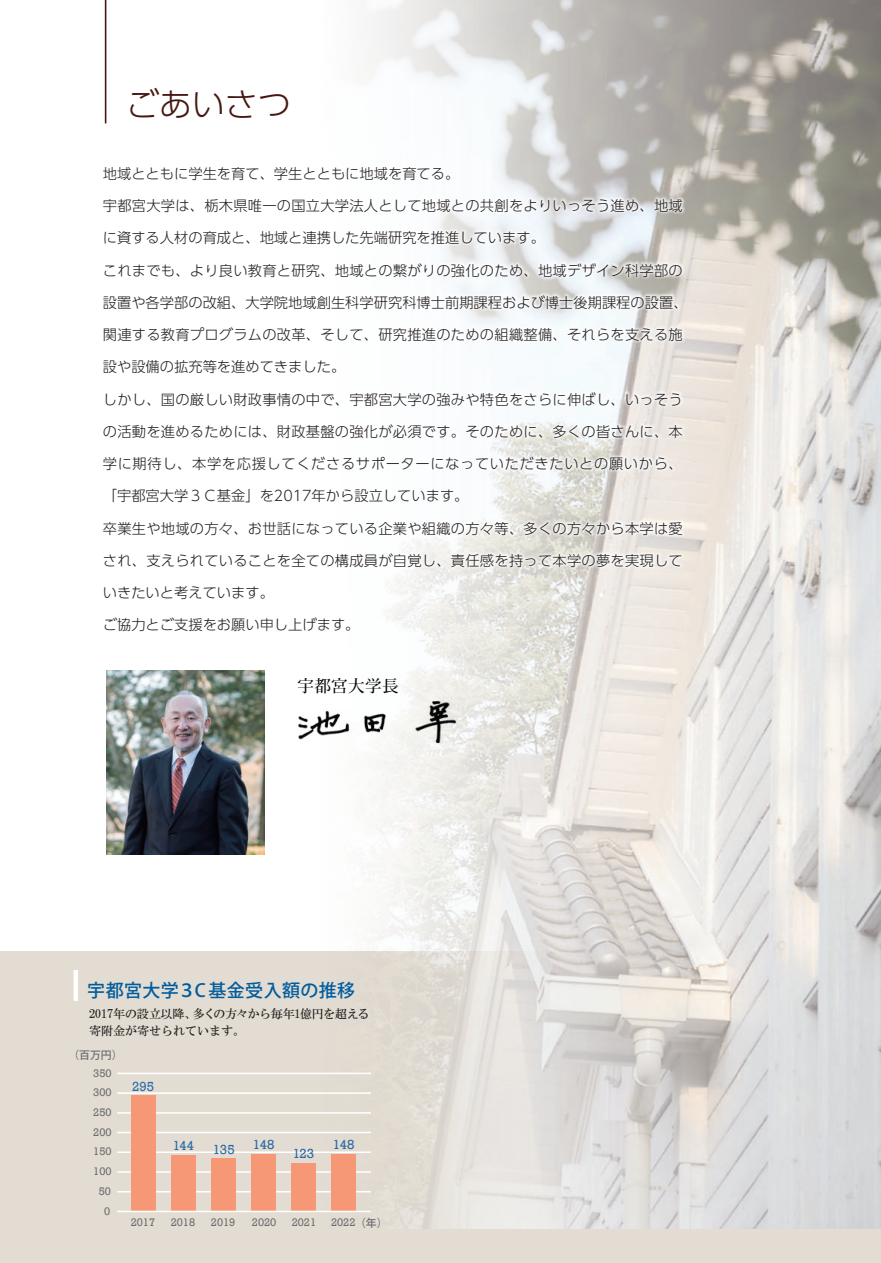
<style>
.page{position:relative;width:881px;height:1263px;background:#fff}
.page>*{position:absolute;margin:0;border:0;box-sizing:border-box;transform-origin:0 0}
.t1{font:300 33px "UD Shin Go Pr 6 N";color:#471711}
.t2{font:500 18px "Koz Go Pr 6 N";letter-spacing:.02em;color:#015d9e}
.t3{font:500 16.5px "Koz Min Pr 6 N";letter-spacing:.025em;color:#030303}
.t4{font:300 14.25px "UD Shin Go Pr 6 N";letter-spacing:.015em;color:#231f20}
.t5{font:300 14.25px "UD Shin Go Pr 6 N";letter-spacing:.045em;color:#231f20}
.t6{font:13.5px "Rockwell";color:#2869a9}
.t7{font:12px/16.5px "HG Mincho B";color:#231f20}
.t8{font:11.25px "Rockwell";letter-spacing:.005em;color:#6d6e71}
.t9{font:500 10.8px "Koz Go Pr 6 N";color:#6d6e71}
.s1{font-family:"Koz Go Pr 6 N";font-weight:500;font-size:10.8px}
</style>
<div class="page">
<div style="left:0;top:952px;width:880px;height:311px;background:#e3dcd2"></div>
<img style="left:263px;top:0;width:617px;height:1228px">
<hr style="left:105px;top:0;width:1px;height:123px;background:#471711">
<img style="left:106px;top:697px;width:158px;height:157px">
<hr style="left:117px;top:1073px;width:254px;height:1px;background:#fff">
<hr style="left:117px;top:1092px;width:254px;height:2px;background:#fff">
<hr style="left:117px;top:1112px;width:254px;height:2px;background:#fff">
<hr style="left:117px;top:1132px;width:254px;height:1px;background:#fff">
<hr style="left:117px;top:1151px;width:254px;height:2px;background:#fff">
<hr style="left:117px;top:1171px;width:254px;height:2px;background:#fff">
<hr style="left:117px;top:1191px;width:254px;height:1px;background:#fff">
<div style="left:73px;top:970px;width:5px;height:31px;background:#fff"></div>
<img style="left:104px;top:111px;width:639px;height:586px">
<img style="left:294px;top:698px;width:168px;height:48px">
<div style="left:251px;top:1154px;width:24px;height:57px;background:#f69875"></div>
<div style="left:291px;top:1163px;width:25px;height:48px;background:#f69875"></div>
<div style="left:331px;top:1154px;width:25px;height:57px;background:#f69875"></div>
<div style="left:211px;top:1158px;width:24px;height:53px;background:#f69875"></div>
<div style="left:171px;top:1155px;width:24px;height:56px;background:#f69875"></div>
<div style="left:131px;top:1095px;width:24px;height:116px;background:#f69875"></div>
<hr style="left:117px;top:1211px;width:254px;height:1px;background:#fff">
<h1 class="t1" style="left:126px;top:77px;width:167px">ごあいさつ</h1>
<p class="t4" style="left:103px;top:162px;width:358px">地域とともに学生を育て、学生とともに地域を育てる。</p>
<p class="t4" style="left:103px;top:194px;width:581px">宇都宮大学は、栃木県唯一の国立大学法人として地域との共創をよりいっそう進め、地域</p>
<p class="t4" style="left:103px;top:226px;width:443px">に資する人材の育成と、地域と連携した先端研究を推進しています。</p>
<p class="t4" style="left:103px;top:259px;width:581px">これまでも、より良い教育と研究、地域との繋がりの強化のため、地域デザイン科学部の</p>
<p class="t4" style="left:103px;top:291px;width:586px">設置や各学部の改組、大学院地域創生科学研究科博士前期課程および博士後期課程の設置、</p>
<p class="t4" style="left:103px;top:323px;width:581px">関連する教育プログラムの改革、そして、研究推進のための組織整備、それらを支える施</p>
<p class="t4" style="left:103px;top:355px;width:244px">設や設備の拡充等を進めてきました。</p>
<p class="t4" style="left:103px;top:388px;width:581px">しかし、国の厳しい財政事情の中で、宇都宮大学の強みや特色をさらに伸ばし、いっそう</p>
<p class="t4" style="left:103px;top:420px;width:581px">の活動を進めるためには、財政基盤の強化が必須です。そのために、多くの皆さんに、本</p>
<p class="t5" style="left:103px;top:452px;width:581px">学に期待し、本学を応援してくださるサポーターになっていただきたいとの願いから、</p>
<p class="t4" style="left:103px;top:484px;width:367px">「宇都宮大学３Ｃ基金」を2017年から設立しています。</p>
<p class="t4" style="left:103px;top:517px;width:581px">卒業生や地域の方々、お世話になっている企業や組織の方々等、多くの方々から本学は愛</p>
<p class="t4" style="left:103px;top:549px;width:581px">され、支えられていることを全ての構成員が自覚し、責任感を持って本学の夢を実現して</p>
<p class="t4" style="left:103px;top:581px;width:172px">いきたいと考えています。</p>
<p class="t4" style="left:103px;top:613px;width:272px">ご協力とご支援をお願い申し上げます。　</p>
<p class="t3" style="left:297px;top:677px;width:103px">宇都宮大学長</p>
<p class="t2" style="left:87px;top:980px;width:269px">宇都宮大学３C基金受入額の推移</p>
<p class="t7" style="left:89px;top:1005px;width:282px">2017年の設立以降、多くの方々から毎年1億円を超える寄附金が寄せられています。</p>
<p class="t9" style="left:68px;top:1049px;width:56px">（百万円）</p>
<p class="t8" style="left:93px;top:1066px;width:20px">350</p>
<p class="t8" style="left:93px;top:1086px;width:20px">300</p>
<p class="t8" style="left:93px;top:1105px;width:20px">250</p>
<p class="t8" style="left:93px;top:1125px;width:20px">200</p>
<p class="t8" style="left:93px;top:1145px;width:20px">150</p>
<p class="t8" style="left:93px;top:1165px;width:20px">100</p>
<p class="t8" style="left:99px;top:1184px;width:14px">50</p>
<p class="t8" style="left:104px;top:1204px;width:8px">0</p>
<p class="t6" style="left:132px;top:1078px;width:24px">295</p>
<p class="t6" style="left:173px;top:1137px;width:23px">144</p>
<p class="t6" style="left:213px;top:1141px;width:23px">135</p>
<p class="t6" style="left:253px;top:1136px;width:23px">148</p>
<p class="t6" style="left:292px;top:1145px;width:23px">123</p>
<p class="t6" style="left:333px;top:1136px;width:23px">148</p>
<p class="t8" style="left:131px;top:1215px;width:26px">2017</p>
<p class="t8" style="left:171px;top:1215px;width:26px">2018</p>
<p class="t8" style="left:211px;top:1215px;width:26px">2019</p>
<p class="t8" style="left:252px;top:1215px;width:26px">2020</p>
<p class="t8" style="left:291px;top:1215px;width:26px">2021</p>
<p class="t8" style="left:331px;top:1215px;width:58px">2022<span class="s1">（年）</span></p>
</div>
